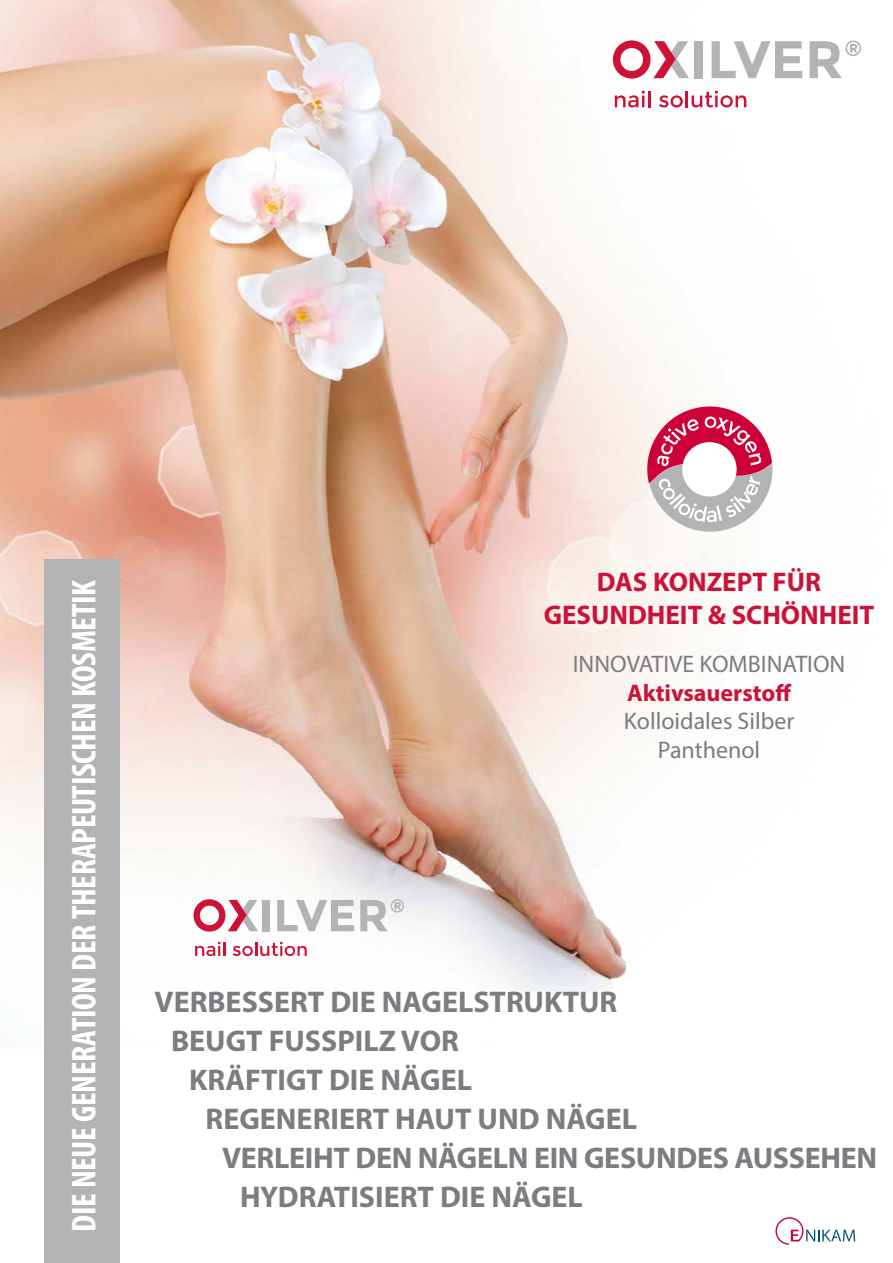
<style>
.page{position:relative;width:893px;height:1263px;background:#fff}
.page>*{position:absolute;margin:0;border:0;box-sizing:border-box;transform-origin:0 0}
.negativ{font:700 condensed 34.5px "Myriad Pro";letter-spacing:-.01em;color:#fff}
.kecyDole{font:700 30px "Myriad Pro";color:#7c7c81}
.head{font:700 27px/32.4px "Myriad Pro";color:#cd1239;text-align:center}
.body{font:24px "Myriad Pro";color:#7c7c81}
.body-2{font:700 24px "Myriad Pro";color:#cd1239}
</style>
<div class="page">
<img style="left:0;top:0;width:842px;height:1048px">
<div style="left:694px;top:41px;width:8px;height:37px;background:#b1b3b4"></div>
<svg style="left:712px;top:41px;width:90px;height:37px"></svg>
<svg style="left:810px;top:40px;width:51px;height:38px"></svg>
<svg style="left:613px;top:40px;width:76px;height:39px"></svg>
<svg style="left:615px;top:91px;width:35px;height:16px"></svg>
<svg style="left:659px;top:91px;width:87px;height:16px"></svg>
<div style="left:262px;top:900px;width:7px;height:31px;background:#b1b3b4"></div>
<svg style="left:277px;top:900px;width:77px;height:31px"></svg>
<svg style="left:360px;top:899px;width:44px;height:32px"></svg>
<svg style="left:193px;top:899px;width:65px;height:33px"></svg>
<svg style="left:195px;top:942px;width:30px;height:14px"></svg>
<svg style="left:233px;top:942px;width:74px;height:14px"></svg>
<svg style="left:643px;top:402px;width:132px;height:133px"></svg>
<div style="left:45px;top:559px;width:75px;height:704px;background:#b2b3b4"></div>
<svg style="left:775px;top:1217px;width:80px;height:28px"></svg>
<p class="negativ" style="left:62px;top:1232px;width:653px;rotate:-90deg">DIE NEUE GENERATION DER THERAPEUTISCHEN KOSMETIK</p>
<p class="head" style="left:544px;top:565px;width:332px">DAS KONZEPT FÜR<br>GESUNDHEIT &amp; SCHÖNHEIT</p>
<p class="body" style="left:573px;top:649px;width:274px">INNOVATIVE KOMBINATION</p>
<p class="body-2" style="left:627px;top:677px;width:166px">Aktivsauerstoff</p>
<p class="body" style="left:624px;top:706px;width:172px">Kolloidales Silber</p>
<p class="body" style="left:658px;top:735px;width:104px">Panthenol</p>
<p class="kecyDole" style="left:155px;top:982px;width:464px">VERBESSERT DIE NAGELSTRUKTUR</p>
<p class="kecyDole" style="left:171px;top:1021px;width:289px">BEUGT FUSSPILZ VOR</p>
<p class="kecyDole" style="left:189px;top:1060px;width:284px">KRÄFTIGT DIE NÄGEL</p>
<p class="kecyDole" style="left:206px;top:1099px;width:433px">REGENERIERT HAUT UND NÄGEL</p>
<p class="kecyDole" style="left:222px;top:1138px;width:657px">VERLEIHT DEN NÄGELN EIN GESUNDES AUSSEHEN</p>
<p class="kecyDole" style="left:240px;top:1177px;width:344px">HYDRATISIERT DIE NÄGEL</p>
</div>
